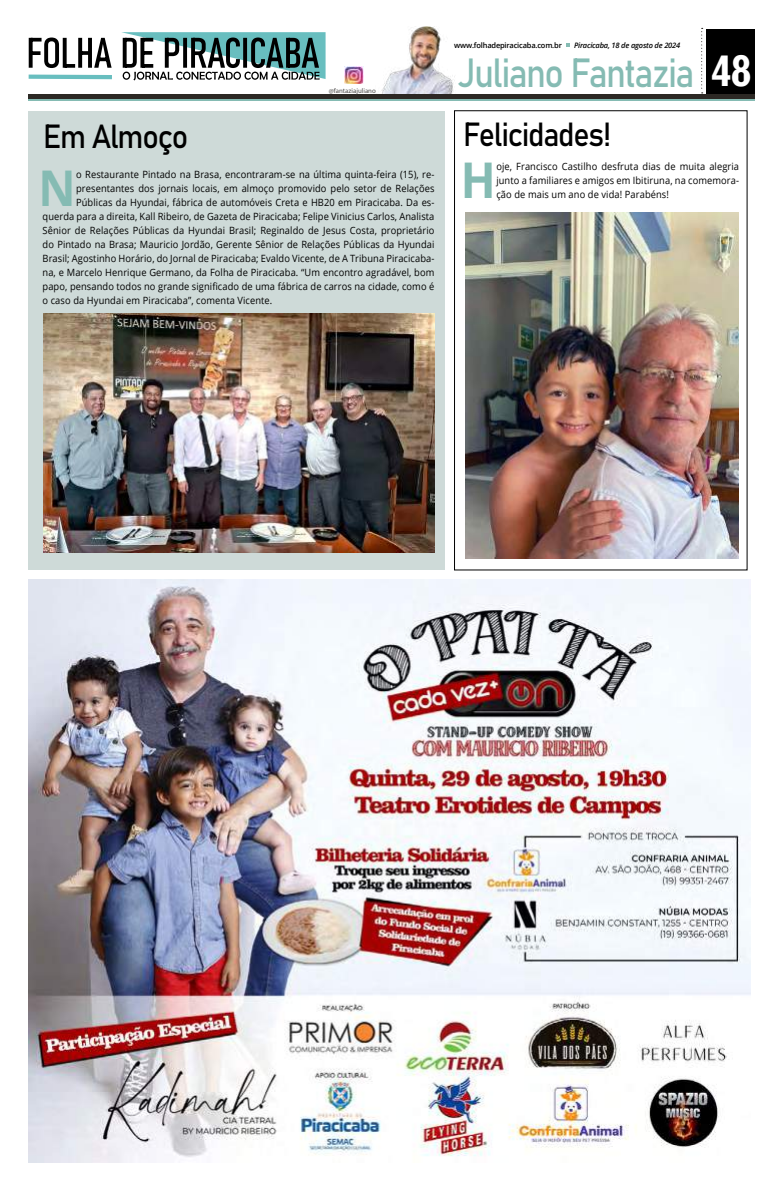
<style>
.page{position:relative;width:780px;height:1191px;background:#fff}
.page>*{position:absolute;margin:0;border:0;box-sizing:border-box;transform-origin:0 0}
.t1{font:700 49.2px "Open Sans";color:#85bbb3;scale:.93 1}
.t2{font:40.2px "Bahnschrift";letter-spacing:-.045em;color:#85bbb3;scale:.89 1}
.t3{font:33px "Bahnschrift";letter-spacing:-.04em;color:#000;scale:.92 1}
.t4{font:10px/14px "Open Sans";letter-spacing:.01em;color:#000;text-align:justify;scale:.93 1}
.t5{font:600 7.5px "Open Sans";letter-spacing:-.025em;color:#000}
.t6{font:italic 600 7.5px "Open Sans";letter-spacing:-.025em;color:#000}
.t7{font:6.8px "Myriad Pro";color:#4a4948}
.s1{font-family:"Arena Condensed";font-weight:700;font-size:40.6px;color:#fff}
</style>
<div class="page">
<div style="left:28px;top:112px;width:416px;height:458px;background:#cedad8"></div>
<div style="left:706px;top:30px;width:49px;height:64px;background:#000"></div>
<hr style="left:28px;top:98px;width:727px;height:3px;background:#85bbb3">
<div style="left:28px;top:94px;width:727px;height:5px;background:#2c2824"></div>
<svg style="left:701px;top:28px;width:1px;height:65px"></svg>
<svg style="left:566px;top:43px;width:3px;height:4px"></svg>
<svg style="left:28px;top:32px;width:297px;height:48px"></svg>
<img style="left:381px;top:27px;width:74px;height:67px">
<img style="left:345px;top:66px;width:18px;height:17px">
<img style="left:43px;top:313px;width:391px;height:240px">
<img style="left:465px;top:213px;width:273px;height:345px">
<img style="left:28px;top:579px;width:722px;height:583px">
<div style="left:454px;top:110px;width:293px;height:460px;border:1px solid #000"></div>
<h3 class="t3" style="left:43px;top:111px;width:159px">Em Almoço</h3>
<p class="t7" style="left:329px;top:86px;width:48px">@fantaziajuliano</p>
<h1 class="t1" style="left:38px;top:153px;width:42px">N</h1>
<p class="t4" style="left:76px;top:167px;width:387px">o Restaurante Pintado na Brasa, encontraram-se na última quinta-feira (15), re-</p>
<p class="t4" style="left:76px;top:181px;width:387px">presentantes dos jornais locais, em almoço promovido pelo setor de Relações</p>
<p class="t4" style="left:76px;top:195px;width:387px">Públicas da Hyundai, fábrica de automóveis Creta e HB20 em Piracicaba. Da es-</p>
<p class="t4" style="left:43px;top:209px;width:423px">querda para a direita, Kall Ribeiro, de Gazeta de Piracicaba; Felipe Vinicius Carlos, Analista</p>
<p class="t4" style="left:43px;top:223px;width:423px">Sênior de Relações Públicas da Hyundai Brasil; Reginaldo de Jesus Costa, proprietário</p>
<p class="t4" style="left:43px;top:237px;width:423px">do Pintado na Brasa; Mauricio Jordão, Gerente Sênior de Relações Públicas da Hyundai</p>
<p class="t4" style="left:43px;top:251px;width:423px">Brasil; Agostinho Horário, do Jornal de Piracicaba; Evaldo Vicente, de A Tribuna Piracicaba-</p>
<p class="t4" style="left:43px;top:265px;width:423px">na, e Marcelo Henrique Germano, da Folha de Piracicaba. “Um encontro agradável, bom</p>
<p class="t4" style="left:43px;top:279px;width:423px">papo, pensando todos no grande significado de uma fábrica de carros na cidade, como é</p>
<p class="t4" style="left:43px;top:293px;width:248px">o caso da Hyundai em Piracicaba”, comenta Vicente.</p>
<p class="t5" style="left:454px;top:40px;width:109px">www.folhadepiracicaba.com.br</p>
<p class="t6" style="left:574px;top:40px;width:108px">Piracicaba, 18 de agosto de 2024</p>
<h2 class="t2" style="left:458px;top:42px;width:331px">Juliano Fantazia <span class="s1">48</span></h2>
<h3 class="t3" style="left:463px;top:109px;width:163px">Felicidades!</h3>
<h1 class="t1" style="left:461px;top:145px;width:39px">H</h1>
<p class="t4" style="left:496px;top:159px;width:262px">oje, Francisco Castilho desfruta dias de muita alegria junto a familiares e amigos em Ibitiruna, na comemora&shy;ção de mais um ano de vida! Parabéns!</p>
</div>
